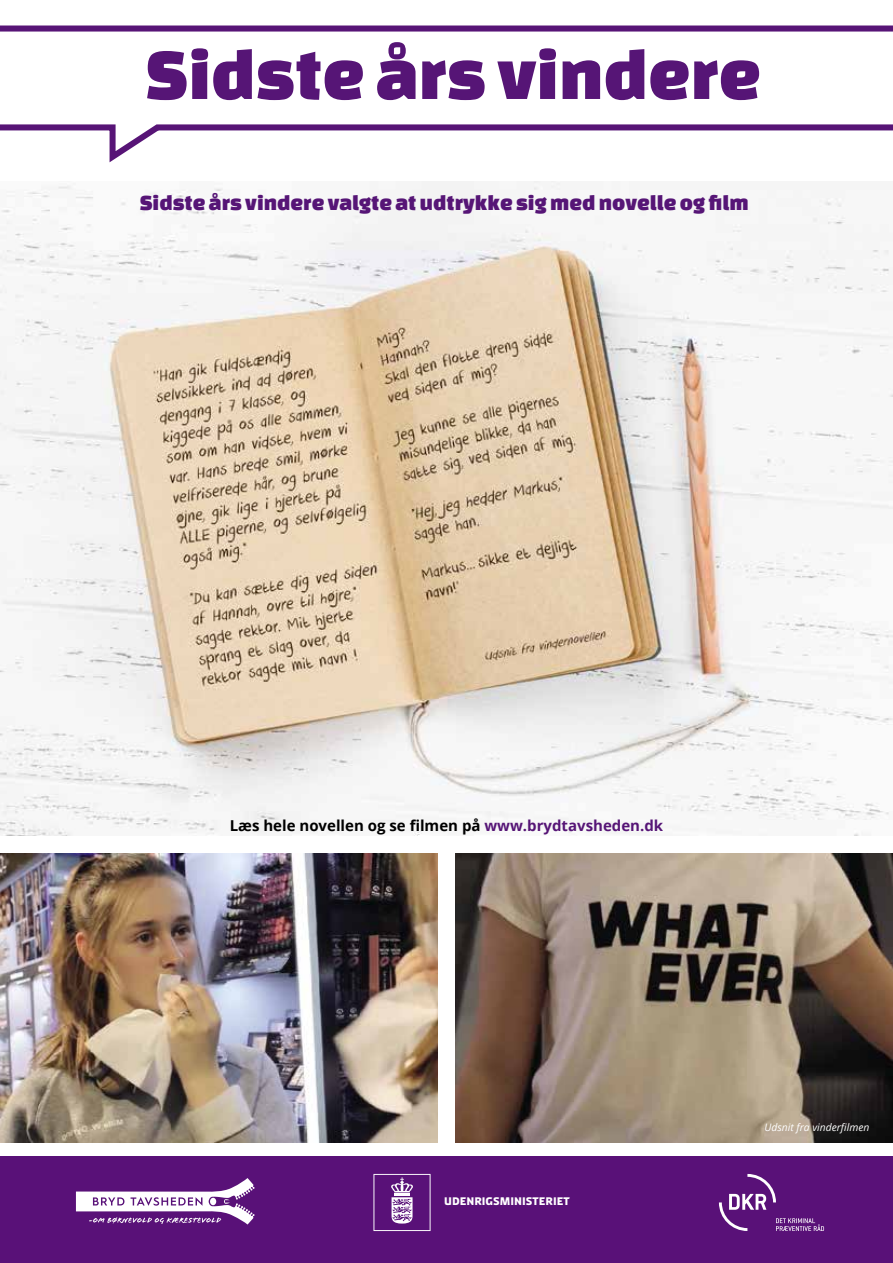
<style>
.page{position:relative;width:893px;height:1263px;background:#fff}
.page>*{position:absolute;margin:0;border:0;box-sizing:border-box;transform-origin:0 0}
.t1{font:75px "Changa One";color:#561576}
.t2{font:22.5px "Changa One";color:#561576}
.t3{font:700 15px "Open Sans";color:#000}
.t4{font:700 10.8px "Diplomacy";color:#fff}
.t5{font:italic 10.35px "Open Sans";color:#fff}
.s1{color:#561576}
</style>
<div class="page">
<div style="left:0;top:1157px;width:893px;height:106px;background:#591178"></div>
<img style="left:0;top:854px;width:438px;height:288px">
<img style="left:455px;top:854px;width:438px;height:288px">
<svg style="left:0;top:124px;width:893px;height:39px"></svg>
<div style="left:0;top:26px;width:893px;height:6px;background:#571476"></div>
<svg style="left:373px;top:1174px;width:58px;height:57px"></svg>
<svg style="left:719px;top:1174px;width:105px;height:57px"></svg>
<svg style="left:76px;top:1178px;width:179px;height:46px"></svg>
<img style="left:0;top:181px;width:893px;height:655px">
<h1 class="t1" style="left:145px;top:33px;width:617px">Sidste års vindere</h1>
<p class="t2" style="left:140px;top:190px;width:611px">Sidste års vindere valgte at udtrykke sig med novelle og film</p>
<p class="t3" style="left:230px;top:815px;width:435px">Læs hele novellen og se filmen på <span class="s1">www.brydtavsheden.dk</span></p>
<p class="t4" style="left:444px;top:1194px;width:127px">UDENRIGSMINISTERIET</p>
<p class="t5" style="left:765px;top:1120px;width:106px">Udsnit fra vinderfilmen</p>
</div>
